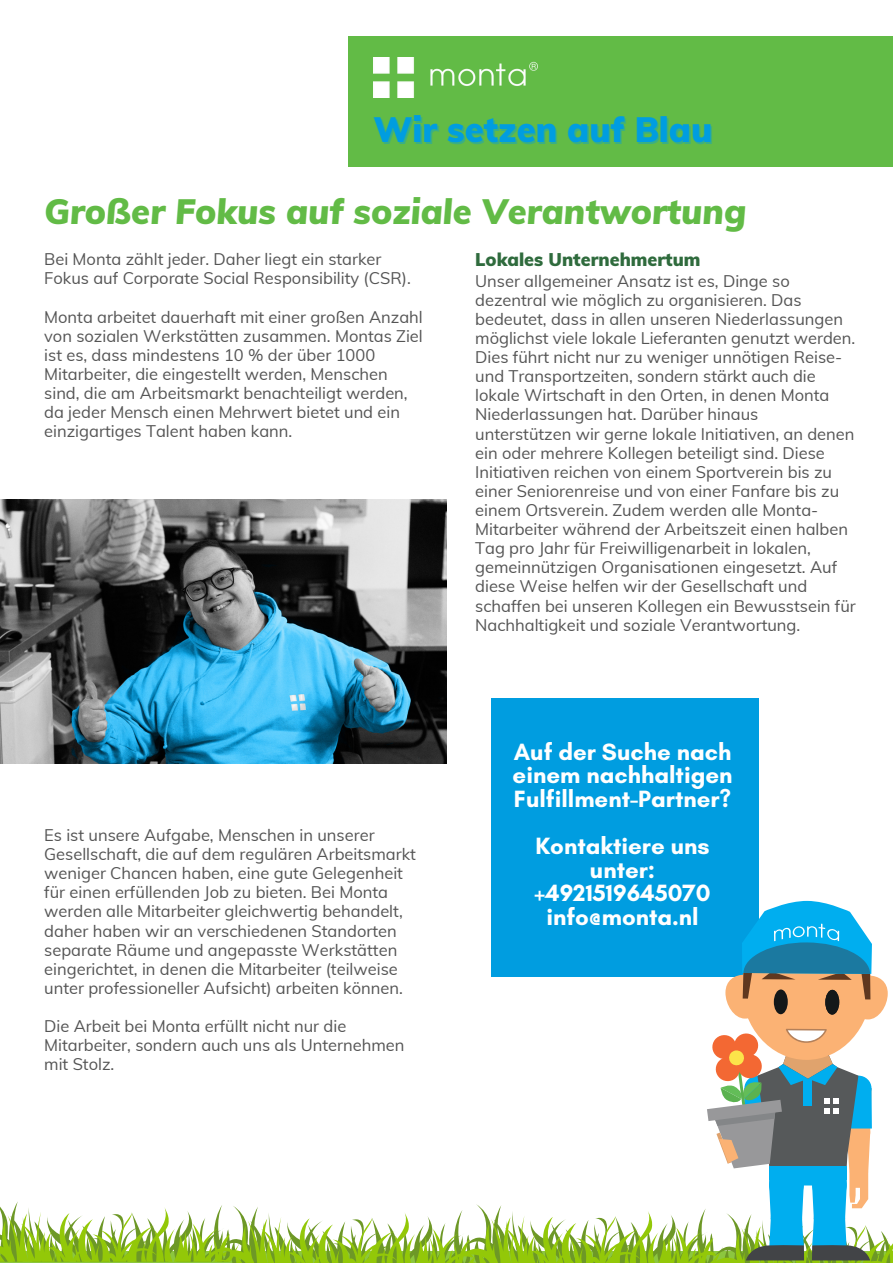
<style>
.page{position:relative;width:893px;height:1264px;background:#fff}
.page>*{position:absolute;margin:0;border:0;box-sizing:border-box;transform-origin:0 0}
.t1{font:italic 900 34.5px "Muli";color:#62bb46}
.t2{font:900 34.5px "Muli";color:#009de0}
.t3{font:700 24px/23.5px "Glacial Indifference";color:#fff;text-align:justify}
.t4{font:900 18px "Muli";color:#2f6b3d}
.t5{font:16.5px/19px "Muli";color:#545454}
</style>
<div class="page">
<div style="left:491px;top:698px;width:268px;height:278px;background:#009de0"></div>
<div style="left:741px;top:915px;width:130px;height:145px;background:#fbb274;border-radius:50%"></div>
<svg style="left:0;top:1028px;width:892px;height:234px"></svg>
<svg style="left:725px;top:900px;width:162px;height:119px"></svg>
<img style="left:0;top:499px;width:446px;height:264px">
<div style="left:349px;top:36px;width:543px;height:131px;background:#62bb46"></div>
<img style="left:373px;top:57px;width:164px;height:41px">
<p class="t2" style="left:373px;top:107px;width:340px">Wir setzen auf Blau</p>
<p class="t1" style="left:44px;top:189px;width:703px">Großer Fokus auf soziale Verantwortung</p>
<p class="t4" style="left:475px;top:248px;width:227px">Lokales Unternehmertum</p>
<p class="t5" style="left:475px;top:271px;width:382px">Unser allgemeiner Ansatz ist es, Dinge so dezentral wie möglich zu organisieren. Das bedeutet, dass in allen unseren Niederlassungen möglichst viele lokale Lieferanten genutzt werden.<br>Dies führt nicht nur zu weniger unnötigen Reise&shy;und Transportzeiten, sondern stärkt auch die lokale Wirtschaft in den Orten, in denen Monta Niederlassungen hat. Darüber hinaus unterstützen wir gerne lokale Initiativen, an denen ein oder mehrere Kollegen beteiligt sind. Diese Initiativen reichen von einem Sportverein bis zu einer Seniorenreise und von einer Fanfare bis zu einem Ortsverein. Zudem werden alle Monta-Mitarbeiter während der Arbeitszeit einen halben Tag pro Jahr für Freiwilligenarbeit in lokalen, gemeinnützigen Organisationen eingesetzt. Auf diese Weise helfen wir der Gesellschaft und schaffen bei unseren Kollegen ein Bewusstsein für Nachhaltigkeit und soziale Verantwortung.</p>
<p class="t5" style="left:44px;top:249px;width:368px">Bei Monta zählt jeder. Daher liegt ein starker<br>Fokus auf Corporate Social Responsibility (CSR).</p>
<p class="t5" style="left:44px;top:307px;width:380px">Monta arbeitet dauerhaft mit einer großen Anzahl von sozialen Werkstätten zusammen. Montas Ziel ist es, dass mindestens 10 % der über 1000<br>Mitarbeiter, die eingestellt werden, Menschen sind, die am Arbeitsmarkt benachteiligt werden, da jeder Mensch einen Mehrwert bietet und ein einzigartiges Talent haben kann.</p>
<p class="t5" style="left:44px;top:825px;width:373px">Es ist unsere Aufgabe, Menschen in unserer Gesellschaft, die auf dem regulären Arbeitsmarkt weniger Chancen haben, eine gute Gelegenheit für einen erfüllenden Job zu bieten. Bei Monta werden alle Mitarbeiter gleichwertig behandelt, daher haben wir an verschiedenen Standorten separate Räume und angepasste Werkstätten eingerichtet, in denen die Mitarbeiter (teilweise unter professioneller Aufsicht) arbeiten können.</p>
<p class="t5" style="left:44px;top:1016px;width:362px">Die Arbeit bei Monta erfüllt nicht nur die<br>Mitarbeiter, sondern auch uns als Unternehmen mit Stolz.</p>
<p class="t3" style="left:512px;top:739px;width:221px">Auf der Suche nach einem nachhaltigen Fulfillment-Partner?</p>
<p class="t3" style="left:535px;top:833px;width:176px;text-align:center">Kontaktiere uns unter:</p>
<p class="t3" style="left:534px;top:881px;width:177px">+4921519645070</p>
<p class="t3" style="left:546px;top:904px;width:154px">info@monta.nl</p>
</div>
